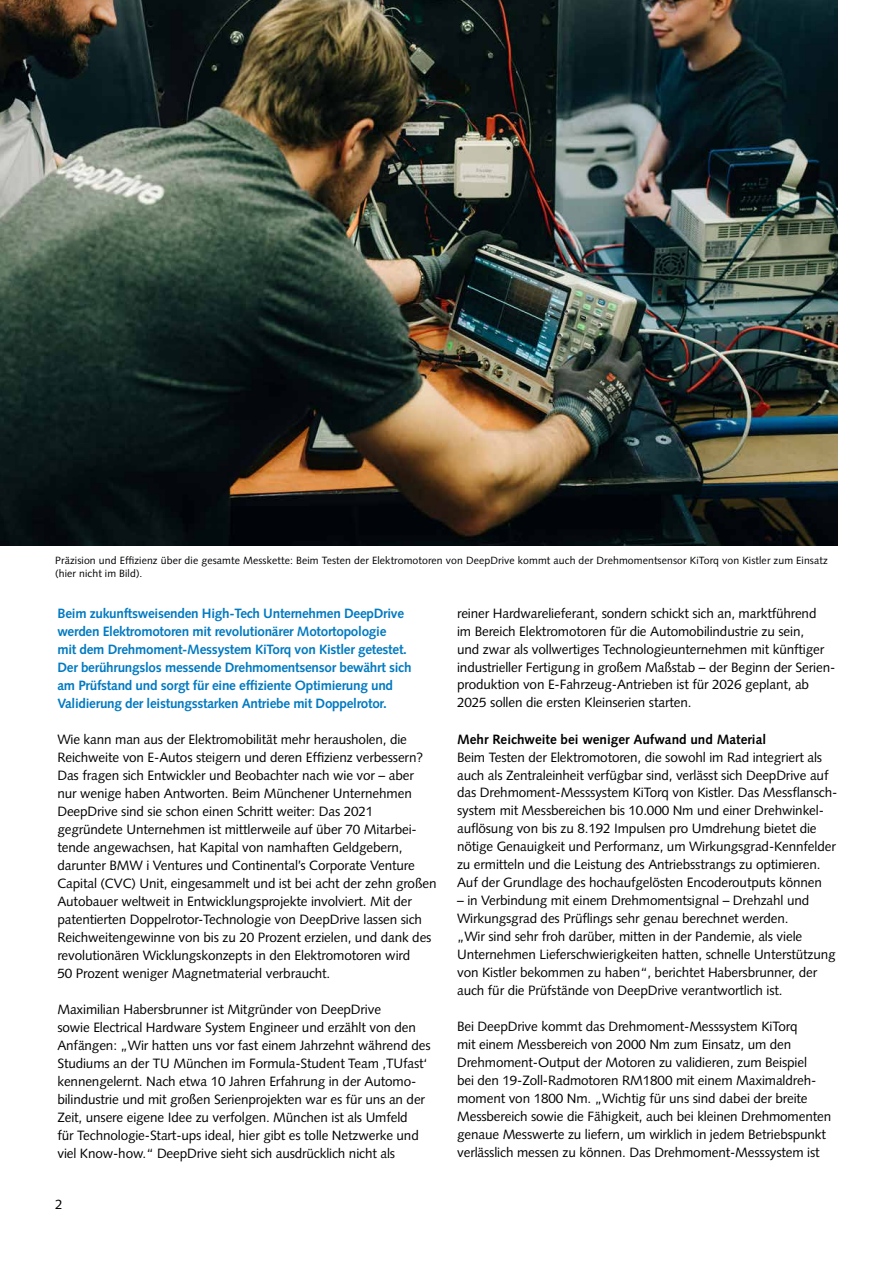
<style>
.page{position:relative;width:893px;height:1263px;background:#fff}
.page>*{position:absolute;margin:0;border:0;box-sizing:border-box;transform-origin:0 0}
.t1{font:13.5px/18px "Syntax LT Std";letter-spacing:-.01em;color:#000}
.t2{font:700 13.5px/18px "Syntax LT Std";letter-spacing:-.02em;color:#007ac2}
.t3{font:700 13.5px "Syntax LT Std";color:#000}
.t4{font:10.5px/13.5px "Syntax LT Std";letter-spacing:.01em;color:#000}
</style>
<div class="page">
<img style="left:0;top:0;width:838px;height:546px">
<p class="t4" style="left:55px;top:553px;width:774px">Präzision und Effizienz über die gesamte Messkette: Beim Testen der Elektromotoren von DeepDrive kommt auch der Drehmomentsensor KiTorq von Kistler zum Einsatz (hier nicht im Bild).</p>
<p class="t2" style="left:57px;top:604px;width:356px">Beim zukunftsweisenden High-Tech Unternehmen DeepDrive werden Elektromotoren mit revolutionärer Motortopologie<br>mit dem Drehmoment-Messystem KiTorq von Kistler getestet.<br>Der berührungslos messende Drehmomentsensor bewährt sich am Prüfstand und sorgt für eine effiziente Optimierung und Validierung der leistungsstarken Antriebe mit Doppelrotor.</p>
<p class="t1" style="left:57px;top:730px;width:381px">Wie kann man aus der Elektromobilität mehr herausholen, die Reichweite von E-Autos steigern und deren Effizienz verbessern?<br>Das fragen sich Entwickler und Beobachter nach wie vor – aber nur wenige haben Antworten. Beim Münchener Unternehmen DeepDrive sind sie schon einen Schritt weiter: Das 2021 gegründete Unternehmen ist mittlerweile auf über 70 Mitarbei&shy;tende angewachsen, hat Kapital von namhaften Geldgebern, darunter BMW i Ventures und Continental’s Corporate Venture Capital (CVC) Unit, eingesammelt und ist bei acht der zehn großen Autobauer weltweit in Entwicklungsprojekte involviert. Mit der patentierten Doppelrotor-Technologie von DeepDrive lassen sich Reichweitengewinne von bis zu 20 Prozent erzielen, und dank des revolutionären Wicklungskonzepts in den Elektromotoren wird<br>50 Prozent weniger Magnetmaterial verbraucht.</p>
<p class="t1" style="left:57px;top:1000px;width:375px">Maximilian Habersbrunner ist Mitgründer von DeepDrive<br>sowie Electrical Hardware System Engineer und erzählt von den Anfängen: „Wir hatten uns vor fast einem Jahrzehnt während des Studiums an der TU München im Formula-Student Team ‚TUfast‘ kennengelernt. Nach etwa 10 Jahren Erfahrung in der Automo&shy;bilindustrie und mit großen Serienprojekten war es für uns an der Zeit, unsere eigene Idee zu verfolgen. München ist als Umfeld<br>für Technologie-Start-ups ideal, hier gibt es tolle Netzwerke und viel Know-how.“ DeepDrive sieht sich ausdrücklich nicht als</p>
<p class="t1" style="left:55px;top:1195px;width:9px">2</p>
<p class="t1" style="left:457px;top:604px;width:380px">reiner Hardwarelieferant, sondern schickt sich an, marktführend<br>im Bereich Elektromotoren für die Automobilindustrie zu sein,<br>und zwar als vollwertiges Technologieunternehmen mit künftiger industrieller Fertigung in großem Maßstab – der Beginn der Serien&shy;produktion von E-Fahrzeug-Antrieben ist für 2026 geplant, ab 2025 sollen die ersten Kleinserien starten.</p>
<p class="t3" style="left:457px;top:731px;width:311px">Mehr Reichweite bei weniger Aufwand und Material</p>
<p class="t1" style="left:457px;top:748px;width:382px">Beim Testen der Elektromotoren, die sowohl im Rad integriert als auch als Zentraleinheit verfügbar sind, verlässt sich DeepDrive auf das Drehmoment-Messsystem KiTorq von Kistler. Das Messflansch&shy;system mit Messbereichen bis 10.000 Nm und einer Drehwinkel&shy;auflösung von bis zu 8.192 Impulsen pro Umdrehung bietet die nötige Genauigkeit und Performanz, um Wirkungsgrad-Kennfelder zu ermitteln und die Leistung des Antriebsstrangs zu optimieren.<br>Auf der Grundlage des hochaufgelösten Encoderoutputs können</p>
<p class="t1" style="left:457px;top:892px;width:380px">– in Verbindung mit einem Drehmomentsignal – Drehzahl und Wirkungsgrad des Prüflings sehr genau berechnet werden.<br>„Wir sind sehr froh darüber, mitten in der Pandemie, als viele Unternehmen Lieferschwierigkeiten hatten, schnelle Unterstützung von Kistler bekommen zu haben“, berichtet Habersbrunner, der auch für die Prüfstände von DeepDrive verantwortlich ist.</p>
<p class="t1" style="left:457px;top:1018px;width:376px">Bei DeepDrive kommt das Drehmoment-Messsystem KiTorq<br>mit einem Messbereich von 2000 Nm zum Einsatz, um den Drehmoment-Output der Motoren zu validieren, zum Beispiel<br>bei den 19-Zoll-Radmotoren RM1800 mit einem Maximaldreh&shy;moment von 1800 Nm. „Wichtig für uns sind dabei der breite Messbereich sowie die Fähigkeit, auch bei kleinen Drehmomenten genaue Messwerte zu liefern, um wirklich in jedem Betriebspunkt verlässlich messen zu können. Das Drehmoment-Messsystem ist</p>
</div>
